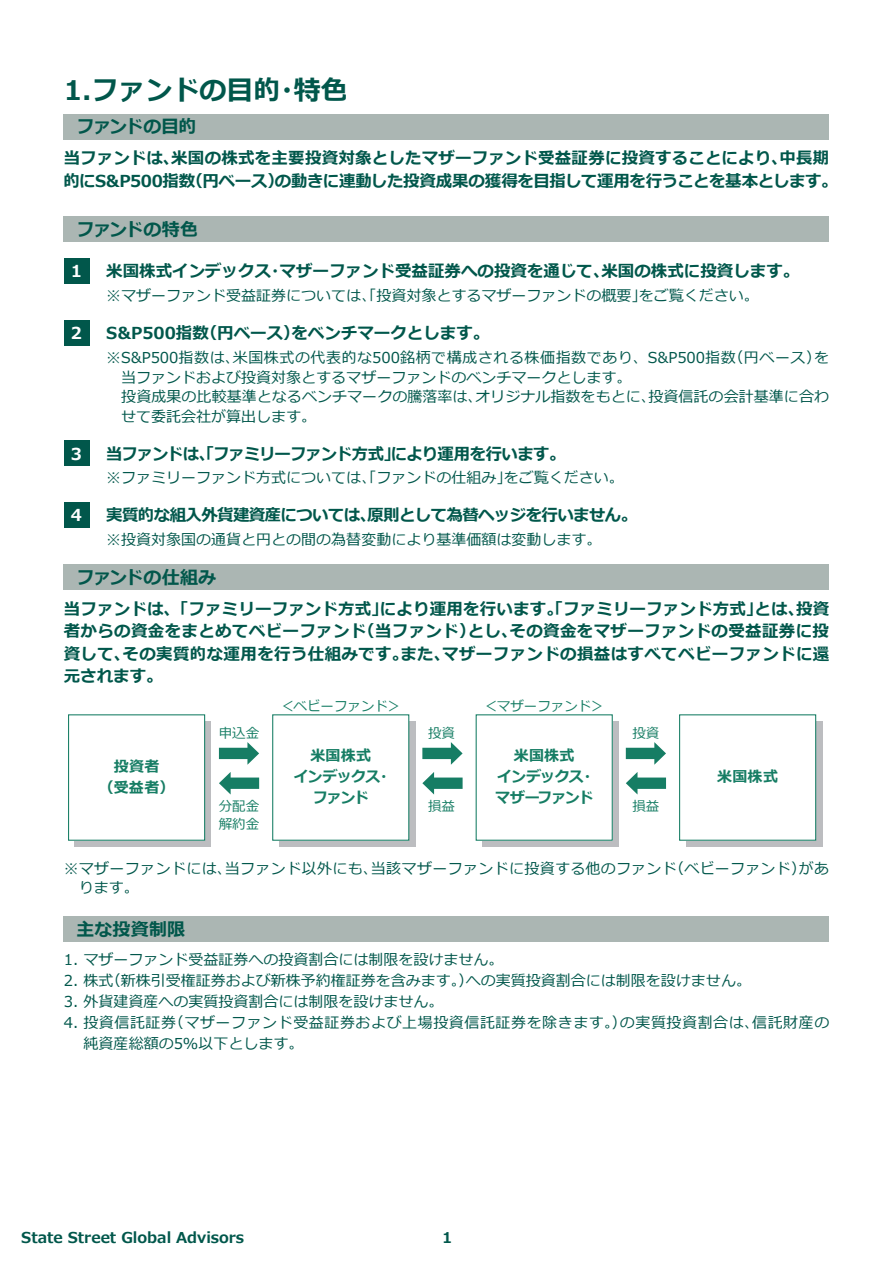
<style>
.page{position:relative;width:893px;height:1263px;background:#fff}
.page>*{position:absolute;margin:0;border:0;box-sizing:border-box;transform-origin:0 0}
.t1{font:700 27px "Meiryo";color:#01574b}
.t2{font:700 18px "Meiryo";color:#01574b}
.t3{font:700 18px "Meiryo";letter-spacing:-.045em;color:#01574b}
.t4{font:700 18px "Meiryo";letter-spacing:-.03em;color:#01574b}
.t5{font:700 16.5px/22.5px "Meiryo";color:#01574b}
.t6{font:700 16.5px "Meiryo";letter-spacing:-.04em;color:#01574b}
.t7{font:700 16.5px "Meiryo";letter-spacing:-.05em;color:#01574b}
.t8{font:700 16.5px "Meiryo";color:#fff}
.t9{font:15px/19.5px "Meiryo";color:#01574b}
.t10{font:15px/21px "Meiryo";letter-spacing:.035em;color:#01574b}
.t11{font:15px/19.5px "Meiryo";letter-spacing:.025em;color:#01574b}
.t12{font:700 15px/21px "Meiryo";letter-spacing:-.055em;color:#167d64;text-align:center}
.t13{font:700 15px "Meiryo";color:#01574b}
.t14{font:700 15px/21px "Meiryo";letter-spacing:-.005em;color:#167d64;text-align:center}
.t15{font:700 14.85px "Meiryo";color:#01574b}
.t16{font:13.5px/18px "Meiryo";color:#167d64}
</style>
<div class="page">
<div style="left:64px;top:114px;width:765px;height:25px;background:#abb6b3"></div>
<div style="left:64px;top:216px;width:765px;height:25px;background:#abb6b3"></div>
<div style="left:64px;top:258px;width:25px;height:26px;background:#01574b"></div>
<div style="left:64px;top:320px;width:25px;height:26px;background:#01574b"></div>
<div style="left:64px;top:440px;width:25px;height:26px;background:#01574b"></div>
<div style="left:64px;top:502px;width:25px;height:26px;background:#01574b"></div>
<div style="left:64px;top:564px;width:765px;height:26px;background:#abb6b3"></div>
<div style="left:75px;top:721px;width:136px;height:125px;background:#bcbdc0"></div>
<div style="left:686px;top:721px;width:136px;height:125px;background:#bcbdc0"></div>
<div style="left:279px;top:721px;width:136px;height:125px;background:#bcbdc0"></div>
<div style="left:483px;top:721px;width:136px;height:125px;background:#bcbdc0"></div>
<div style="left:69px;top:715px;width:136px;height:125px;background:#fff"></div>
<div style="left:68px;top:714px;width:137px;height:127px;border:1px solid #167d64"></div>
<div style="left:680px;top:715px;width:136px;height:125px;background:#fff"></div>
<div style="left:679px;top:714px;width:137px;height:127px;border:1px solid #167d64"></div>
<svg style="left:219px;top:742px;width:40px;height:23px"></svg>
<svg style="left:219px;top:772px;width:40px;height:22px"></svg>
<svg style="left:422px;top:742px;width:41px;height:23px"></svg>
<svg style="left:422px;top:772px;width:41px;height:22px"></svg>
<svg style="left:626px;top:742px;width:40px;height:23px"></svg>
<svg style="left:626px;top:772px;width:40px;height:22px"></svg>
<div style="left:273px;top:715px;width:136px;height:125px;background:#fff"></div>
<div style="left:272px;top:714px;width:137px;height:127px;border:1px solid #167d64"></div>
<div style="left:476px;top:715px;width:136px;height:125px;background:#fff"></div>
<div style="left:476px;top:714px;width:137px;height:127px;border:1px solid #167d64"></div>
<div style="left:64px;top:916px;width:765px;height:26px;background:#abb6b3"></div>
<h1 class="t1" style="left:64px;top:71px;width:286px">1.ファンドの目的・特色</h1>
<p class="t3" style="left:77px;top:114px;width:122px">ファンドの目的</p>
<p class="t5" style="left:63px;top:148px;width:776px">当ファンドは、米国の株式を主要投資対象としたマザーファンド受益証券に投資することにより、中長期的にS&amp;P500指数（円ベース）の動きに連動した投資成果の獲得を目指して運用を行うことを基本とします。</p>
<p class="t4" style="left:77px;top:216px;width:123px">ファンドの特色</p>
<p class="t8" style="left:71px;top:260px;width:13px">1</p>
<p class="t5" style="left:106px;top:261px;width:694px">米国株式インデックス・マザーファンド受益証券への投資を通じて、米国の株式に投資します。</p>
<p class="t9" style="left:106px;top:287px;width:654px">※マザーファンド受益証券については、「投資対象とするマザーファンドの概要」をご覧ください。</p>
<p class="t8" style="left:71px;top:322px;width:13px">2</p>
<p class="t5" style="left:106px;top:323px;width:385px">S&amp;P500指数（円ベース）をベンチマークとします。</p>
<p class="t9" style="left:121px;top:349px;width:709px;text-indent:-15px">※S&amp;P500指数は、米国株式の代表的な500銘柄で構成される株価指数であり、S&amp;P500指数（円ベース）を当ファンドおよび投資対象とするマザーファンドのベンチマークとします。<br>投資成果の比較基準となるベンチマークの騰落率は、オリジナル指数をもとに、投資信託の会計基準に合わせて委託会社が算出します。</p>
<p class="t8" style="left:71px;top:442px;width:13px">3</p>
<p class="t7" style="left:106px;top:442px;width:461px">当ファンドは、「ファミリーファンド方式」により運用を行います。</p>
<p class="t9" style="left:106px;top:469px;width:519px">※ファミリーファンド方式については、「ファンドの仕組み」をご覧ください。</p>
<p class="t8" style="left:71px;top:504px;width:13px">4</p>
<p class="t6" style="left:106px;top:504px;width:532px">実質的な組入外貨建資産については、原則として為替ヘッジを行いません。</p>
<p class="t9" style="left:106px;top:531px;width:496px">※投資対象国の通貨と円との間の為替変動により基準価額は変動します。</p>
<p class="t2" style="left:77px;top:565px;width:141px">ファンドの仕組み</p>
<p class="t5" style="left:64px;top:598px;width:767px;text-align:justify">当ファンドは、「ファミリーファンド方式」により運用を行います。「ファミリーファンド方式」とは、投資者からの資金をまとめてベビーファンド（当ファンド）とし、その資金をマザーファンドの受益証券に投資して、その実質的な運用を行う仕組みです。また、マザーファンドの損益はすべてベビーファンドに還元されます。</p>
<p class="t14" style="left:99px;top:757px;width:77px">投資者<br>（受益者）</p>
<p class="t16" style="left:219px;top:725px;width:42px">申込金</p>
<p class="t16" style="left:219px;top:798px;width:42px">分配金解約金</p>
<p class="t16" style="left:280px;top:697px;width:123px">＜ベビーファンド＞</p>
<p class="t16" style="left:483px;top:697px;width:123px">＜マザーファンド＞</p>
<p class="t16" style="left:428px;top:725px;width:28px">投資</p>
<p class="t12" style="left:294px;top:746px;width:99px">米国株式<br>インデックス・ファンド</p>
<p class="t12" style="left:495px;top:746px;width:101px">米国株式<br>インデックス・マザーファンド</p>
<p class="t16" style="left:428px;top:798px;width:28px">損益</p>
<p class="t16" style="left:632px;top:725px;width:28px">投資</p>
<p class="t16" style="left:632px;top:798px;width:28px">損益</p>
<p class="t14" style="left:717px;top:767px;width:62px">米国株式</p>
<p class="t11" style="left:79px;top:859px;width:752px;text-indent:-15px">※マザーファンドには、当ファンド以外にも、当該マザーファンドに投資する他のファンド（ベビーファンド）があります。</p>
<p class="t2" style="left:77px;top:917px;width:110px">主な投資制限</p>
<p class="t9" style="left:64px;top:951px;width:441px">1. マザーファンド受益証券への投資割合には制限を設けません。</p>
<p class="t9" style="left:64px;top:972px;width:689px">2. 株式（新株引受権証券および新株予約権証券を含みます。）への実質投資割合には制限を設けません。</p>
<p class="t9" style="left:64px;top:993px;width:381px">3. 外貨建資産への実質投資割合には制限を設けません。</p>
<p class="t10" style="left:83px;top:1013px;width:747px;text-indent:-20px">4. 投資信託証券（マザーファンド受益証券および上場投資信託証券を除きます。）の実質投資割合は、信託財産の純資産総額の5%以下とします。</p>
<p class="t13" style="left:21px;top:1227px;width:224px">State Street Global Advisors</p>
<p class="t15" style="left:442px;top:1227px;width:12px">1</p>
</div>
